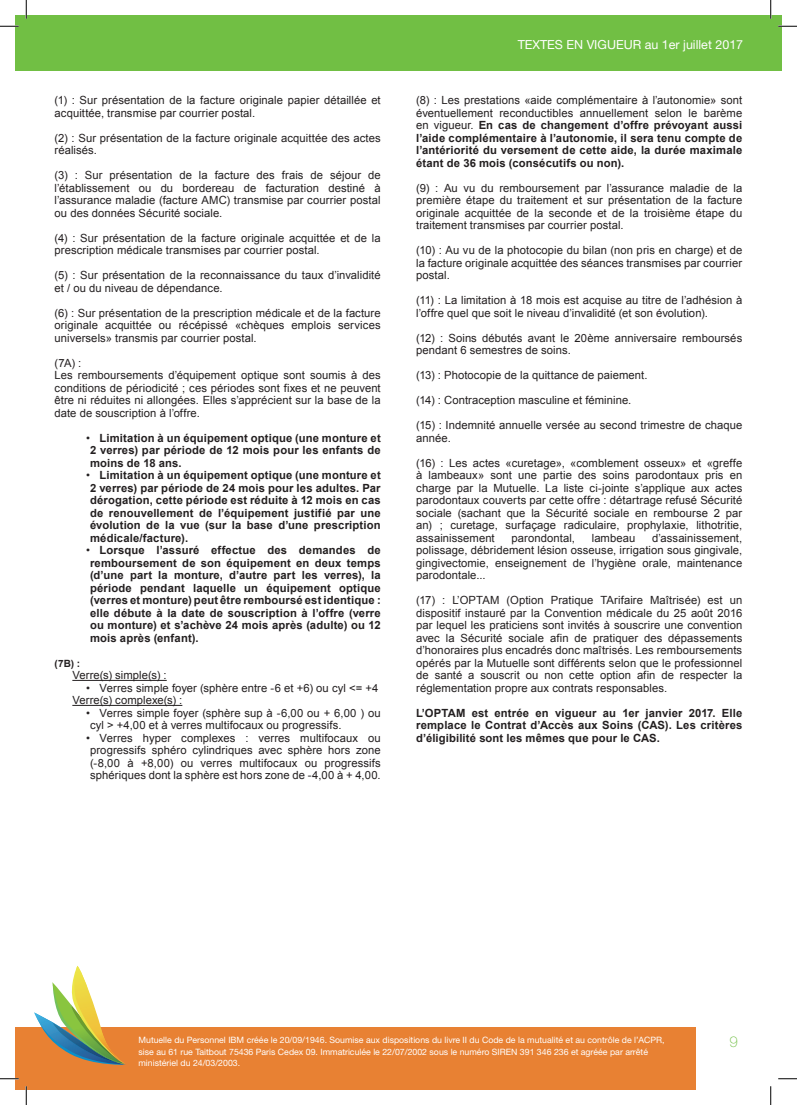
<style>
.page{position:relative;width:797px;height:1105px;background:#fff}
.page>*{position:absolute;margin:0;border:0;box-sizing:border-box;transform-origin:0 0}
.t1{font:100 15px "Helvetica Neue";color:#71bf44}
.t2{font:12.5px "Helvetica Neue";color:#fff}
.NOTES_bas_de_page_ta{font:11.25px/12.5px "Arial";letter-spacing:.005em;color:#231f20;text-align:justify}
.NOTES_PUCES_bas_de_p{font:700 11.25px/12.5px "Arial";letter-spacing:.015em;color:#231f20;text-align:justify}
.NOTES_bas_de_page_ta-2{font:700 11.25px/12.5px "Arial";letter-spacing:.015em;color:#231f20;text-align:justify}
.NOTES_PUCES_bas_de_p-2{font:11.25px/12.5px "Arial";letter-spacing:.01em;color:#231f20}
.NOTES_RETRAIT_bas_de{font:11.25px "Arial";letter-spacing:.005em;color:#231f20}
.NOTES_bas_de_page_ta-3{font:700 10px "Arial";color:#231f20}
.t3{font:8.75px/11.9px "Helvetica Neue";color:#fff}
.s1{font-weight:400}
</style>
<div class="page">
<div style="left:26px;top:16px;width:755px;height:55px;background:#71bf44"></div>
<div style="left:26px;top:1027px;width:669px;height:62px;background:#e88133"></div>
<svg style="left:34px;top:966px;width:92px;height:99px"></svg>
<div style="left:16px;top:16px;width:10px;height:55px;background:#71bf44"></div>
<div style="left:16px;top:1027px;width:10px;height:62px;background:#e88133"></div>
<hr style="left:72px;top:680px;width:95px;height:1px;background:#231f20">
<hr style="left:72px;top:705px;width:110px;height:1px;background:#231f20">
<svg style="left:0;top:25px;width:19px;height:2px"></svg>
<svg style="left:778px;top:25px;width:19px;height:2px"></svg>
<svg style="left:0;top:1078px;width:19px;height:1px"></svg>
<svg style="left:778px;top:1078px;width:19px;height:1px"></svg>
<svg style="left:25px;top:0;width:2px;height:19px"></svg>
<svg style="left:25px;top:1086px;width:2px;height:19px"></svg>
<svg style="left:770px;top:0;width:1px;height:19px"></svg>
<svg style="left:770px;top:1086px;width:1px;height:19px"></svg>
<p class="NOTES_bas_de_page_ta" style="left:55px;top:94px;width:327px">(1) : Sur présentation de la facture originale papier détaillée et acquittée, transmise par courrier postal.</p>
<p class="NOTES_bas_de_page_ta" style="left:55px;top:132px;width:327px">(2) : Sur présentation de la facture originale acquittée des actes réalisés.</p>
<p class="NOTES_bas_de_page_ta" style="left:55px;top:169px;width:327px">(3) : Sur présentation de la facture des frais de séjour de l’établissement ou du bordereau de facturation destiné à l’assurance maladie (facture AMC) transmise par courrier postal ou des données Sécurité sociale.</p>
<p class="NOTES_bas_de_page_ta" style="left:55px;top:232px;width:327px">(4) : Sur présentation de la facture originale acquittée et de la prescription médicale transmises par courrier postal.</p>
<p class="NOTES_bas_de_page_ta" style="left:55px;top:269px;width:327px">(5) : Sur présentation de la reconnaissance du taux d’invalidité et / ou du niveau de dépendance.</p>
<p class="NOTES_bas_de_page_ta" style="left:55px;top:307px;width:327px">(6) : Sur présentation de la prescription médicale et de la facture originale acquittée ou récépissé «chèques emplois services universels» transmis par courrier postal.</p>
<p class="NOTES_bas_de_page_ta" style="left:55px;top:357px;width:28px">(7A) :</p>
<p class="NOTES_bas_de_page_ta" style="left:55px;top:369px;width:327px">Les remboursements d’équipement optique sont soumis à des conditions de périodicité ; ces périodes sont fixes et ne peuvent être ni réduites ni allongées. Elles s’apprécient sur la base de la date de souscription à l’offre.</p>
<p class="NOTES_PUCES_bas_de_p" style="left:90px;top:432px;width:292px;text-indent:-4px"><span class="s1">•</span> Limitation à un équipement optique (une monture et 2 verres) par période de 12 mois pour les enfants de moins de 18 ans.</p>
<p class="NOTES_PUCES_bas_de_p" style="left:90px;top:469px;width:292px;text-indent:-4px"><span class="s1">•</span> Limitation à un équipement optique (une monture et 2 verres) par période de 24 mois pour les adultes. Par dérogation, cette période est réduite à 12 mois en cas de renouvellement de l’équipement justifié par une évolution de la vue (sur la base d’une prescription médicale/facture).</p>
<p class="NOTES_PUCES_bas_de_p" style="left:90px;top:544px;width:292px;text-indent:-4px"><span class="s1">•</span> Lorsque l’assuré effectue des demandes de remboursement de son équipement en deux temps (d’une part la monture, d’autre part les verres), la période pendant laquelle un équipement optique (verres et monture) peut être remboursé est identique : elle débute à la date de souscription à l’offre (verre ou monture) et s’achève 24 mois après (adulte) ou 12 mois après (enfant).</p>
<p class="NOTES_bas_de_page_ta-3" style="left:55px;top:656px;width:27px">(7B) :</p>
<p class="NOTES_RETRAIT_bas_de" style="left:72px;top:668px;width:96px">Verre(s) simple(s) :</p>
<p class="NOTES_PUCES_bas_de_p-2" style="left:86px;top:682px;width:294px">• Verres simple foyer (sphère entre -6 et +6) ou cyl &lt;= +4</p>
<p class="NOTES_RETRAIT_bas_de" style="left:72px;top:693px;width:111px">Verre(s) complexe(s) :</p>
<p class="NOTES_PUCES_bas_de_p-2" style="left:90px;top:707px;width:292px;text-indent:-4px">• Verres simple foyer (sphère sup à -6,00 ou + 6,00 ) ou cyl &gt; +4,00 et à verres multifocaux ou progressifs.</p>
<p class="NOTES_PUCES_bas_de_p-2" style="left:86px;top:732px;width:296px;text-align:center">• Verres hyper complexes : verres multifocaux ou progressifs sphéro cylindriques avec sphère hors zone (-8,00 à +8,00) ou verres multifocaux ou progressifs sphériques dont la sphère est hors zone de -4,00 à + 4,00.</p>
<p class="t2" style="left:517px;top:37px;width:227px">TEXTES EN VIGUEUR au 1er juillet 2017</p>
<p class="NOTES_bas_de_page_ta-2" style="left:416px;top:94px;width:327px"><span class="s1">(8) : Les prestations «aide complémentaire à l’autonomie» sont éventuellement reconductibles annuellement selon le barème en vigueur.</span> En cas de changement d’offre prévoyant aussi l’aide complémentaire à l’autonomie, il sera tenu compte de l’antériorité du versement de cette aide, la durée maximale étant de 36 mois (consécutifs ou non).</p>
<p class="NOTES_bas_de_page_ta" style="left:416px;top:182px;width:327px">(9) : Au vu du remboursement par l’assurance maladie de la première étape du traitement et sur présentation de la facture originale acquittée de la seconde et de la troisième étape du traitement transmises par courrier postal.</p>
<p class="NOTES_bas_de_page_ta" style="left:416px;top:244px;width:327px">(10) : Au vu de la photocopie du bilan (non pris en charge) et de la facture originale acquittée des séances transmises par courrier postal.</p>
<p class="NOTES_bas_de_page_ta" style="left:416px;top:294px;width:327px">(11) : La limitation à 18 mois est acquise au titre de l’adhésion à l’offre quel que soit le niveau d’invalidité (et son évolution).</p>
<p class="NOTES_bas_de_page_ta" style="left:416px;top:332px;width:327px">(12) : Soins débutés avant le 20ème anniversaire remboursés pendant 6 semestres de soins.</p>
<p class="NOTES_bas_de_page_ta" style="left:416px;top:369px;width:233px">(13) : Photocopie de la quittance de paiement.</p>
<p class="NOTES_bas_de_page_ta" style="left:416px;top:394px;width:217px">(14) : Contraception masculine et féminine.</p>
<p class="NOTES_bas_de_page_ta" style="left:416px;top:419px;width:327px">(15) : Indemnité annuelle versée au second trimestre de chaque année.</p>
<p class="NOTES_bas_de_page_ta" style="left:416px;top:457px;width:327px">(16) : Les actes «curetage», «comblement osseux» et «greffe à lambeaux» sont une partie des soins parodontaux pris en charge par la Mutuelle. La liste ci-jointe s’applique aux actes parodontaux couverts par cette offre : détartrage refusé Sécurité sociale (sachant que la Sécurité sociale en rembourse 2 par an) ; curetage, surfaçage radiculaire, prophylaxie, lithotritie, assainissement</p>
<p class="NOTES_bas_de_page_ta" style="left:416px;top:532px;width:327px;text-indent:236px">d’assainissement, polissage, débridement lésion osseuse, irrigation sous gingivale, gingivectomie, enseignement de l’hygiène orale, maintenance parodontale...</p>
<p class="NOTES_bas_de_page_ta" style="left:416px;top:594px;width:328px">(17) : L’OPTAM (Option Pratique TArifaire Maîtrisée) est un dispositif instauré par la Convention médicale du 25 août 2016 par lequel les praticiens sont invités à souscrire une convention avec la Sécurité sociale afin de pratiquer des dépassements d’honoraires plus encadrés donc maîtrisés. Les remboursements opérés par la Mutuelle sont différents selon que le professionnel de santé a souscrit ou non cette option afin de respecter la réglementation propre aux contrats responsables.</p>
<p class="NOTES_bas_de_page_ta-2" style="left:416px;top:707px;width:328px">L’OPTAM est entrée en vigueur au 1er janvier 2017. Elle remplace le Contrat d’Accès aux Soins (CAS). Les critères d’éligibilité sont les mêmes que pour le CAS.</p>
<p class="NOTES_bas_de_page_ta" style="left:511px;top:532px;width:65px">parondontal,</p>
<p class="NOTES_bas_de_page_ta" style="left:591px;top:532px;width:45px">lambeau</p>
<p class="t3" style="left:138px;top:1033px;width:527px">Mutuelle du Personnel IBM créée le 20/09/1946. Soumise aux dispositions du livre II du Code de la mutualité et au contrôle de l’ACPR, sise au 61 rue Taitbout 75436 Paris Cedex 09. Immatriculée le 22/07/2002 sous le numéro SIREN 391 346 236 et agréée par arrêté ministériel du 24/03/2003.</p>
<p class="t1" style="left:729px;top:1033px;width:10px">9</p>
</div>
